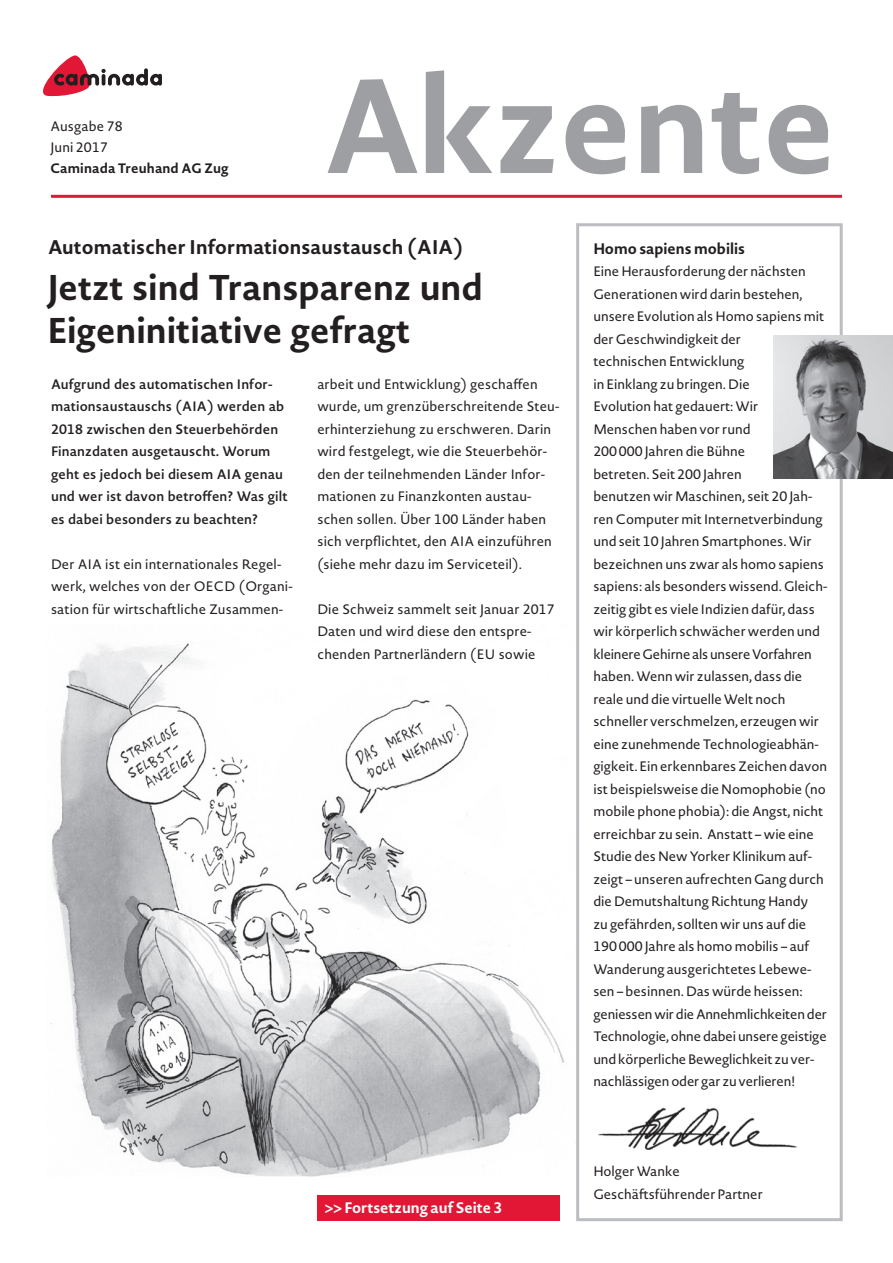
<style>
.page{position:relative;width:893px;height:1263px;background:#fff}
.page>*{position:absolute;margin:0;border:0;box-sizing:border-box;transform-origin:0 0}
.t1{font:700 131.7px "Novel Sans Pro";color:#9d9fa2}
.t2{font:700 35.25px/43.5px "Novel Sans Pro";color:#231f20}
.t3{font:700 19.5px "Novel Sans Pro";letter-spacing:.01em;color:#231f20}
.t4{font:700 15px "Novel Sans Pro";color:#fff}
.t5{font:700 15px "Novel Sans Pro";color:#231f20}
.t6{font:13.5px/22.5px "Novel Sans Pro";color:#231f20}
.t7{font:600 13.5px/22.5px "Novel Sans Pro";letter-spacing:.01em;color:#231f20}
.t8{font:700 13.5px "Novel Sans Pro";letter-spacing:.01em;color:#231f20}
</style>
<div class="page">
<img style="left:50px;top:643px;width:514px;height:533px">
<hr style="left:51px;top:195px;width:791px;height:3px;background:#e21735">
<svg style="left:43px;top:55px;width:119px;height:41px"></svg>
<div style="left:576px;top:223px;width:267px;height:998px;border:3px solid #bcbdc0"></div>
<img style="left:599px;top:1107px;width:197px;height:42px">
<div style="left:555px;top:1171px;width:15px;height:53px;background:#fff"></div>
<div style="left:317px;top:1196px;width:243px;height:25px;background:#e21735"></div>
<img style="left:773px;top:335px;width:120px;height:144px">
<p class="t6" style="left:51px;top:115px;width:74px;line-height:21px">Ausgabe 78<br>Juni 2017</p>
<p class="t8" style="left:51px;top:158px;width:180px">Caminada Treuhand AG Zug</p>
<h1 class="t1" style="left:323px;top:28px;width:514px">Akzente</h1>
<h3 class="t3" style="left:48px;top:232px;width:417px">Automatischer Informationsaustausch (AIA)</h3>
<h2 class="t2" style="left:48px;top:265px;width:437px">Jetzt sind Transparenz und<br>Eigeninitiative gefragt</h2>
<p class="t7" style="left:51px;top:372px;width:238px">Aufgrund des automatischen Infor&shy;mationsaustauschs (AIA) werden ab 2018 zwischen den Steuerbehörden Finanzdaten ausgetauscht. Worum geht es jedoch bei diesem AIA genau und wer ist davon betroffen? Was gilt es dabei besonders zu beachten?</p>
<p class="t6" style="left:51px;top:552px;width:243px">Der AIA ist ein internationales Regel&shy;werk, welches von der OECD (Organi&shy;sation für wirtschaftliche Zusammen-</p>
<p class="t6" style="left:317px;top:372px;width:243px">arbeit und Entwicklung) geschaffen wurde, um grenzüberschreitende Steu&shy;erhinterziehung zu erschweren. Darin wird festgelegt, wie die Steuerbehör&shy;den der teilnehmenden Länder Infor&shy;mationen zu Finanzkonten austau&shy;schen sollen. Über 100 Länder haben sich verpflichtet, den AIA einzuführen (siehe mehr dazu im Serviceteil).</p>
<p class="t6" style="left:317px;top:597px;width:239px">Die Schweiz sammelt seit Januar 2017<br>Daten und wird diese den entspre&shy;chenden Partnerländern (EU sowie</p>
<p class="t4" style="left:325px;top:1197px;width:179px">&gt;&gt; Fortsetzung auf Seite 3</p>
<p class="t5" style="left:593px;top:237px;width:153px">Homo sapiens mobilis</p>
<p class="t6" style="left:593px;top:260px;width:235px">Eine Herausforderung der nächsten Generationen wird darin bestehen, unsere Evolution als Homo sapiens mit der Geschwindigkeit der<br>technischen Entwicklung<br>in Einklang zu bringen. Die<br>Evolution hat gedauert: Wir<br>Menschen haben vor rund<br>200000 Jahren die Bühne<br>betreten. Seit 200 Jahren<br>benutzen wir Maschinen, seit 20 Jah&shy;ren Computer mit Internetverbindung und seit 10 Jahren Smartphones. Wir bezeichnen uns zwar als homo sapiens sapiens: als besonders wissend. Gleich&shy;zeitig gibt es viele Indizien dafür, dass wir körperlich schwächer werden und kleinere Gehirne als unsere Vorfahren haben. Wenn wir zulassen, dass die reale und die virtuelle Welt noch schneller verschmelzen, erzeugen wir eine zunehmende Technologieabhän&shy;gigkeit. Ein erkennbares Zeichen davon ist beispielsweise die Nomophobie (no mobile phone phobia): die Angst, nicht erreichbar zu sein. Anstatt – wie eine Studie des New Yorker Klinikum auf&shy;zeigt – unseren aufrechten Gang durch die Demutshaltung Richtung Handy<br>zu gefährden, sollten wir uns auf die 190000 Jahre als homo mobilis – auf Wanderung ausgerichtetes Lebewe&shy;sen – besinnen. Das würde heissen: geniessen wir die Annehmlichkeiten der Technologie, ohne dabei unsere geistige und körperliche Beweglichkeit zu ver&shy;nachlässigen oder gar zu verlieren!</p>
<p class="t6" style="left:593px;top:1160px;width:171px">Holger Wanke<br>Geschäftsführender Partner</p>
</div>
